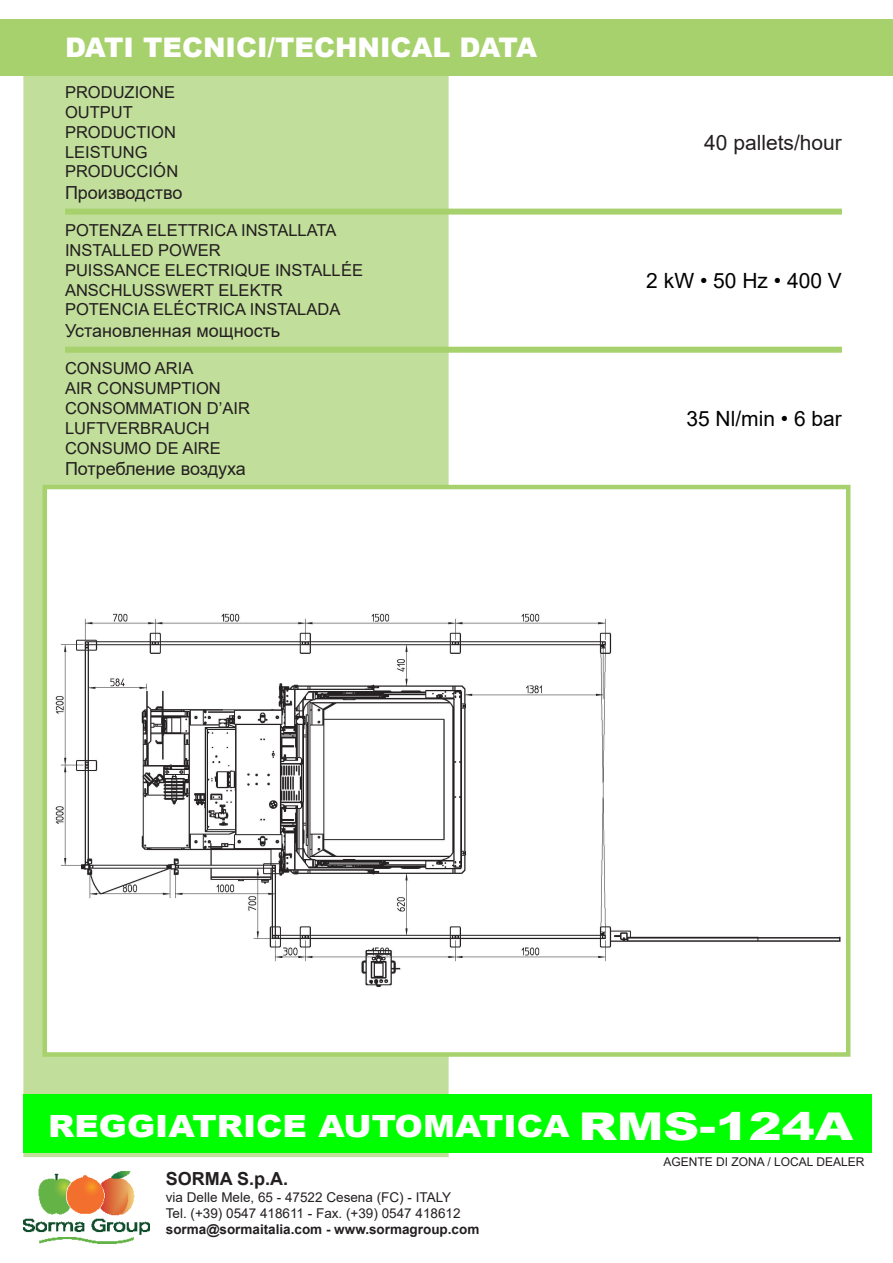
<style>
.page{position:relative;width:893px;height:1263px;background:#fff}
.page>*{position:absolute;margin:0;border:0;box-sizing:border-box;transform-origin:0 0}
.t1{font:900 30.6px "Arial";color:#fff;scale:1.11 1}
.t2{font:900 27px "Arial";color:#fff}
.t3{font:21px "Arial";color:#000}
.t4{font:21px "Arial";color:#231f20}
.t5{font:18px "Arial";color:#231f20}
.t6{font:700 18px "Arial";color:#231f20}
.t7{font:16.5px "Arial";color:#231f20}
.t8{font:13.5px "Arial";color:#231f20}
.t9{font:700 13.5px "Arial";color:#231f20}
.t10{font:12px "Arial";color:#231f20}
.s1{font-size:38.25px}
</style>
<div class="page">
<div style="left:23px;top:19px;width:426px;height:1138px;background:#c2de9b;border:2px solid #c2de9b"></div>
<div style="left:0;top:19px;width:893px;height:56px;background:#a6d16c"></div>
<div style="left:43px;top:485px;width:807px;height:572px;background:#fff;border:4px solid #a6d16c"></div>
<div style="left:65px;top:209px;width:777px;height:6px;background:#a6d16c"></div>
<div style="left:65px;top:347px;width:777px;height:6px;background:#a6d16c"></div>
<img style="left:55px;top:613px;width:786px;height:374px">
<div style="left:23px;top:1094px;width:849px;height:58px;background:#0f0"></div>
<img style="left:23px;top:1171px;width:126px;height:73px">
<p class="t2" style="left:65px;top:28px;width:474px">DATI TECNICI/TECHNICAL DATA</p>
<p class="t7" style="left:65px;top:81px;width:112px">PRODUZIONE</p>
<p class="t7" style="left:65px;top:101px;width:69px">OUTPUT</p>
<p class="t7" style="left:65px;top:121px;width:112px">PRODUCTION</p>
<p class="t7" style="left:65px;top:140px;width:84px">LEISTUNG</p>
<p class="t7" style="left:65px;top:160px;width:115px">PRODUCCIÓN</p>
<p class="t5" style="left:65px;top:180px;width:119px">Производство</p>
<p class="t7" style="left:65px;top:219px;width:273px">POTENZA ELETTRICA INSTALLATA</p>
<p class="t7" style="left:65px;top:239px;width:157px">INSTALLED POWER</p>
<p class="t7" style="left:65px;top:259px;width:300px">PUISSANCE ELECTRIQUE INSTALLÉE</p>
<p class="t7" style="left:65px;top:278px;width:219px">ANSCHLUSSWERT ELEKTR</p>
<p class="t7" style="left:65px;top:298px;width:277px">POTENCIA ELÉCTRICA INSTALADA</p>
<p class="t5" style="left:65px;top:318px;width:217px">Установленная мощность</p>
<p class="t7" style="left:65px;top:357px;width:130px">CONSUMO ARIA</p>
<p class="t7" style="left:65px;top:377px;width:157px">AIR CONSUMPTION</p>
<p class="t7" style="left:65px;top:397px;width:186px">CONSOMMATION D’AIR</p>
<p class="t7" style="left:65px;top:417px;width:146px">LUFTVERBRAUCH</p>
<p class="t7" style="left:65px;top:436px;width:157px">CONSUMO DE AIRE</p>
<p class="t5" style="left:65px;top:456px;width:182px">Потребление воздуха</p>
<p class="t4" style="left:704px;top:128px;width:139px">40 pallets/hour</p>
<p class="t3" style="left:646px;top:266px;width:197px">2 kW • 50 Hz • 400 V</p>
<p class="t3" style="left:686px;top:404px;width:157px">35 Nl/min • 6 bar</p>
<p class="t1" style="left:48px;top:1104px;width:727px">REGGIATRICE AUTOMATICA <span class="s1">RMS-124A</span></p>
<p class="t6" style="left:166px;top:1166px;width:124px">SORMA S.p.A.</p>
<p class="t8" style="left:166px;top:1187px;width:287px">via Delle Mele, 65 - 47522 Cesena (FC) - ITALY</p>
<p class="t8" style="left:166px;top:1204px;width:296px">Tel. (+39) 0547 418611 - Fax. (+39) 0547 418612</p>
<p class="t9" style="left:166px;top:1220px;width:315px">sorma@sormaitalia.com - www.sormagroup.com</p>
<p class="t10" style="left:664px;top:1153px;width:202px">AGENTE DI ZONA / LOCAL DEALER</p>
</div>
